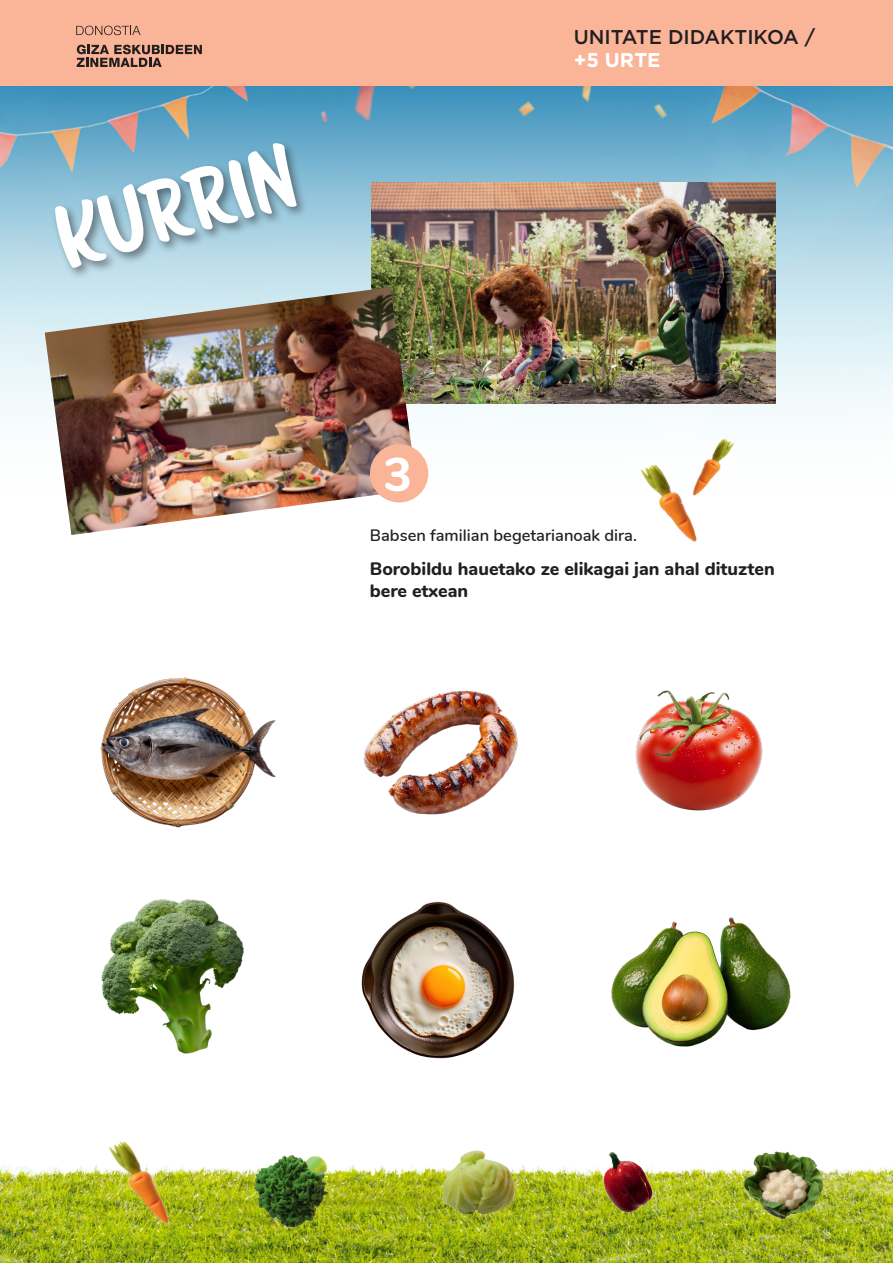
<style>
.page{position:relative;width:893px;height:1263px;background:#fff}
.page>*{position:absolute;margin:0;border:0;box-sizing:border-box;transform-origin:0 0}
.t1{font:76.95px "Scriptorama Markdown JF";color:#fff}
.Titulo{font:800 47.25px "Nunito";color:#fff}
.t2{font:500 19.95px "Gotham";color:#231f20}
.t3{font:700 19.95px "Gotham";color:#fff}
.Titulo-2{font:800 18px/21.6px "Nunito";color:#231f20}
.Titulo-3{font:600 16.5px "Nunito";color:#231f20}
</style>
<div class="page">
<img style="left:0;top:1165px;width:893px;height:98px">
<img style="left:252px;top:1155px;width:82px;height:76px">
<img style="left:731px;top:1151px;width:99px;height:78px">
<img style="left:593px;top:1152px;width:67px;height:64px">
<img style="left:429px;top:1150px;width:95px;height:75px">
<img style="left:93px;top:1141px;width:92px;height:98px">
<img style="left:0;top:86px;width:893px;height:411px">
<div style="left:0;top:0;width:893px;height:86px;background:#fab598"></div>
<div style="left:52px;top:140px;width:257px;height:140px;background:#231f20;opacity:.51"></div>
<svg style="left:76px;top:26px;width:65px;height:9px"></svg>
<svg style="left:77px;top:45px;width:125px;height:22px"></svg>
<img style="left:611px;top:917px;width:180px;height:130px">
<img style="left:635px;top:690px;width:128px;height:121px">
<img style="left:361px;top:901px;width:154px;height:158px">
<img style="left:100px;top:677px;width:176px;height:151px">
<img style="left:363px;top:690px;width:155px;height:125px">
<img style="left:101px;top:899px;width:143px;height:155px">
<img style="left:372px;top:183px;width:404px;height:220px">
<img style="left:45px;top:287px;width:372px;height:248px">
<div style="left:370px;top:444px;width:58px;height:58px;background:#fab598;border-radius:50%"></div>
<img style="left:626px;top:444px;width:71px;height:98px">
<img style="left:680px;top:424px;width:64px;height:83px">
<p class="t1" style="left:45px;top:192px;width:246px;rotate:-16deg">KURRIN</p>
<p class="t2" style="left:574px;top:24px;width:243px">UNITATE DIDAKTIKOA /</p>
<p class="t3" style="left:574px;top:47px;width:88px">+5 URTE</p>
<p class="Titulo" style="left:384px;top:439px;width:30px">3</p>
<p class="Titulo-3" style="left:370px;top:523px;width:269px">Babsen familian begetarianoak dira.</p>
<p class="Titulo-2" style="left:370px;top:557px;width:406px">Borobildu hauetako ze elikagai jan ahal dituzten bere etxean</p>
</div>
